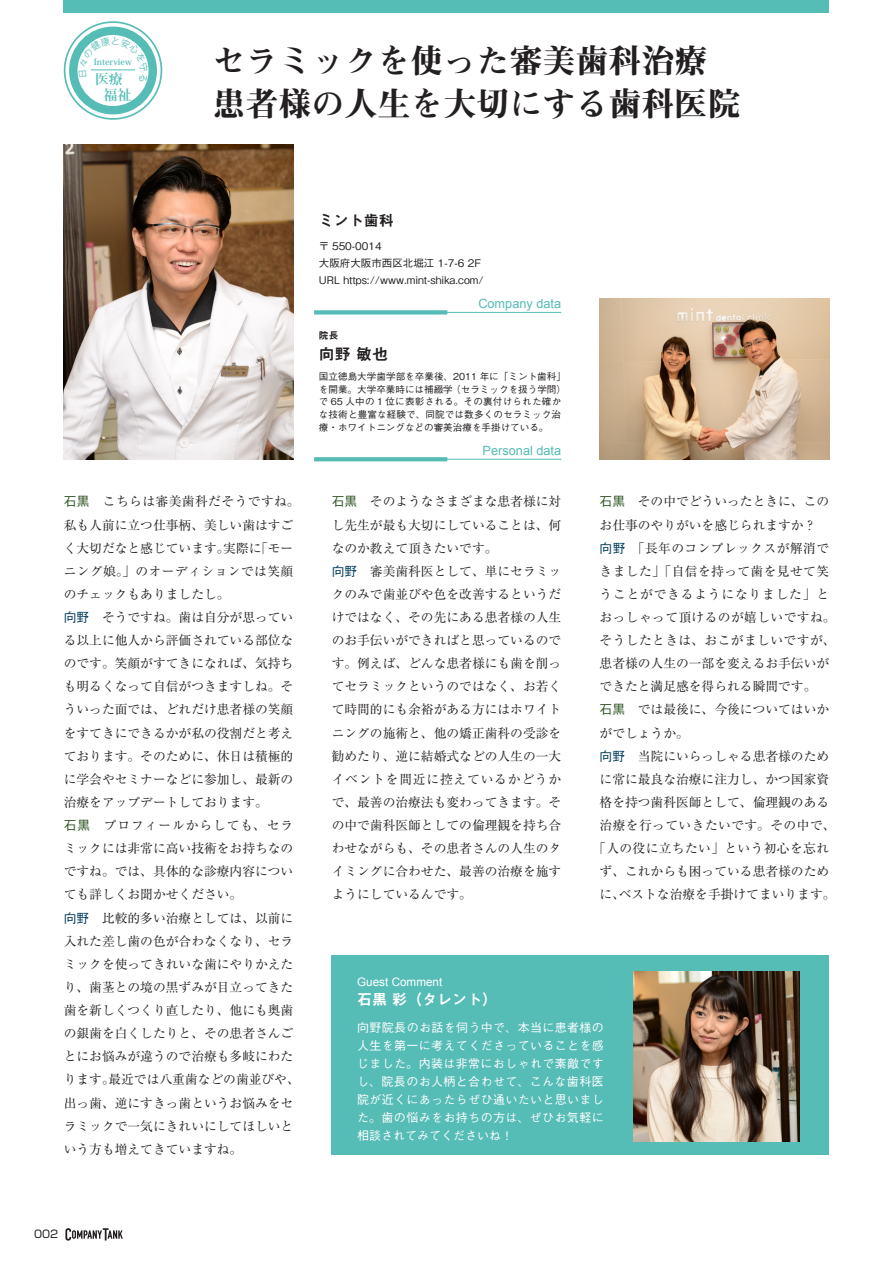
<style>
.page{position:relative;width:893px;height:1263px;background:#fff}
.page>*{position:absolute;margin:0;border:0;box-sizing:border-box;transform-origin:0 0}
.t1{font:33px "Midashi Min Pro MA31";color:#231f20}
.t2{font:15.9px "Midashi Go Pro MB31";color:#231f20}
.t3{font:15px "Midashi Go Pro MB31";color:#fff}
.t4{font:15px "Midashi Go Pro MB31";color:#231f20}
.t5{font:700 13.8px "Koz Min Pro";color:#56bcb6}
.t6{font:12.75px/23.1px "Ryumin Pro";color:#231f20}
.t7{font:12.75px/23.1px "Ryumin Pro";letter-spacing:.03em;color:#231f20}
.t8{font:12.75px "Arial";color:#56bcb6}
.t9{font:500 12px/18px "Gothic BBB Pro";letter-spacing:.03em;color:#fff;text-align:justify}
.t10{font:11.7px "Arial";color:#fff}
.t11{font:10.65px "Shin Go Pro";color:#231f20}
.t12{font:500 10.5px "Gothic BBB Pro";color:#231f20}
.t13{font:9.75px "Midashi Go Pro MB31";color:#231f20}
.t14{font:500 9.6px/12.8px "Gothic BBB Pro";letter-spacing:.005em;color:#231f20}
.t15{font:700 8.55px "Koz Min Pro";color:#56bcb6}
.s1{font-family:"Gothic BBB Pro";font-weight:500;color:#305625}
.s2{font-family:"Gothic BBB Pro";font-weight:500;color:#003b5b}
</style>
<div class="page">
<svg style="left:65px;top:1228px;width:58px;height:12px"></svg>
<div style="left:64px;top:0;width:765px;height:13px;background:#56bcb6"></div>
<div style="left:332px;top:955px;width:497px;height:200px;background:#56bcb6"></div>
<img style="left:64px;top:145px;width:229px;height:315px">
<hr style="left:314px;top:312px;width:247px;height:1px;background:#56bcb6">
<hr style="left:314px;top:459px;width:247px;height:1px;background:#56bcb6">
<img style="left:600px;top:298px;width:229px;height:162px">
<img style="left:634px;top:971px;width:165px;height:170px">
<svg style="left:314px;top:310px;width:133px;height:4px"></svg>
<svg style="left:314px;top:457px;width:133px;height:4px"></svg>
<svg style="left:65px;top:22px;width:96px;height:97px"></svg>
<div style="left:64px;top:21px;width:98px;height:99px;border:2px solid #56bcb6;border-radius:50%"></div>
<svg style="left:73px;top:31px;width:80px;height:79px"></svg>
<div style="left:69px;top:27px;width:88px;height:87px;border:8px solid #56bcb6;border-radius:50%"></div>
<svg style="left:79px;top:36px;width:70px;height:46px"></svg>
<p class="t15" style="left:94px;top:56px;width:39px">Interview</p>
<p class="t5" style="left:95px;top:69px;width:29px">医療</p>
<p class="t5" style="left:104px;top:84px;width:29px">福祉</p>
<p class="t1" style="left:213px;top:36px;width:496px">セラミックを使った審美歯科治療</p>
<p class="t1" style="left:213px;top:78px;width:529px">患者様の人生を大切にする歯科医院</p>
<p class="t4" style="left:319px;top:209px;width:76px">ミント歯科</p>
<p class="t12" style="left:319px;top:238px;width:64px">〒 550-0014</p>
<p class="t12" style="left:319px;top:255px;width:164px">大阪府大阪市西区北堀江 1-7-6 2F</p>
<p class="t12" style="left:319px;top:272px;width:166px">URL https://www.mint-shika.com/</p>
<p class="t8" style="left:478px;top:295px;width:84px">Company data</p>
<p class="t13" style="left:319px;top:327px;width:21px">院長</p>
<p class="t2" style="left:319px;top:341px;width:71px">向野 敏也</p>
<p class="t14" style="left:319px;top:369px;width:249px">国立徳島大学歯学部を卒業後、2011 年に「ミント歯科」を開業。大学卒業時には補綴学（セラミックを扱う学問）で 65 人中の 1 位に表彰される。その裏付けられた確かな技術と豊富な経験で、同院では数多くのセラミック治療・ホワイトニングなどの審美治療を手掛けている。</p>
<p class="t8" style="left:483px;top:442px;width:80px">Personal data</p>
<p class="t6" style="left:64px;top:489px;width:237px"><span class="s1">石黒</span>　こちらは審美歯科だそうですね。私も人前に立つ仕事柄、美しい歯はすごく大切だなと感じています。実際に「モーニング娘。」のオーディションでは笑顔のチェックもありましたし。</p>
<p class="t6" style="left:64px;top:605px;width:231px;text-align:justify"><span class="s2">向野</span>　そうですね。歯は自分が思っている以上に他人から評価されている部位なのです。笑顔がすてきになれば、気持ちも明るくなって自信がつきますしね。そういった面では、どれだけ患者様の笑顔をすてきにできるかが私の役割だと考えております。そのために、休日は積極的に学会やセミナーなどに参加し、最新の治療をアップデートしております。</p>
<p class="t6" style="left:64px;top:813px;width:231px;text-align:justify"><span class="s1">石黒</span>　プロフィールからしても、セラミックには非常に高い技術をお持ちなのですね。では、具体的な診療内容についても詳しくお聞かせください。</p>
<p class="t6" style="left:64px;top:905px;width:237px"><span class="s2">向野</span>　比較的多い治療としては、以前に入れた差し歯の色が合わなくなり、セラミックを使ってきれいな歯にやりかえたり、歯茎との境の黒ずみが目立ってきた歯を新しくつくり直したり、他にも奥歯の銀歯を白くしたりと、その患者さんごとにお悩みが違うので治療も多岐にわたります。最近では八重歯などの歯並びや、出っ歯、逆にすきっ歯というお悩みをセラミックで一気にきれいにしてほしいという方も増えてきていますね。</p>
<p class="t11" style="left:34px;top:1225px;width:26px">002</p>
<p class="t6" style="left:332px;top:489px;width:231px;text-align:justify"><span class="s1">石黒</span>　そのようなさまざまな患者様に対し先生が最も大切にしていることは、何なのか教えて頂きたいです。</p>
<p class="t6" style="left:332px;top:558px;width:231px;text-align:justify"><span class="s2">向野</span>　審美歯科医として、単にセラミックのみで歯並びや色を改善するというだけではなく、その先にある患者様の人生のお手伝いができればと思っているのです。例えば、どんな患者様にも歯を削ってセラミックというのではなく、お若くて時間的にも余裕がある方にはホワイトニングの施術と、他の矯正歯科の受診を勧めたり、逆に結婚式などの人生の一大イベントを間近に控えているかどうかで、最善の治療法も変わってきます。その中で歯科医師としての倫理観を持ち合わせながらも、その患者さんの人生のタイミングに合わせた、最善の治療を施すようにしているんです。</p>
<p class="t10" style="left:357px;top:974px;width:87px">Guest Comment</p>
<p class="t3" style="left:357px;top:987px;width:141px">石黒 彩（タレント）</p>
<p class="t6" style="left:600px;top:489px;width:231px"><span class="s1">石黒</span>　その中でどういったときに、このお仕事のやりがいを感じられますか？</p>
<p class="t7" style="left:600px;top:535px;width:237px"><span class="s2">向野</span>　「長年のコンプレックスが解消できました」「自信を持って歯を見せて笑うことができるようになりました」とおっしゃって頂けるのが嬉しいですね。そうしたときは、おこがましいですが、患者様の人生の一部を変えるお手伝いができたと満足感を得られる瞬間です。</p>
<p class="t6" style="left:600px;top:697px;width:231px"><span class="s1">石黒</span>　では最後に、今後についてはいかがでしょうか。</p>
<p class="t6" style="left:593px;top:743px;width:244px;text-align:center"><span class="s2">向野</span>　当院にいらっしゃる患者様のために常に最良な治療に注力し、かつ国家資格を持つ歯科医師として、倫理観のある治療を行っていきたいです。その中で、「人の役に立ちたい」という初心を忘れず、これからも困っている患者様のために、ベストな治療を手掛けてまいります。</p>
<p class="t9" style="left:357px;top:1016px;width:248px">向野院長のお話を伺う中で、本当に患者様の人生を第一に考えてくださっていることを感じました。内装は非常におしゃれで素敵ですし、院長のお人柄と合わせて、こんな歯科医院が近くにあったらぜひ通いたいと思いました。歯の悩みをお持ちの方は、ぜひお気軽に相談されてみてくださいね！</p>
</div>
